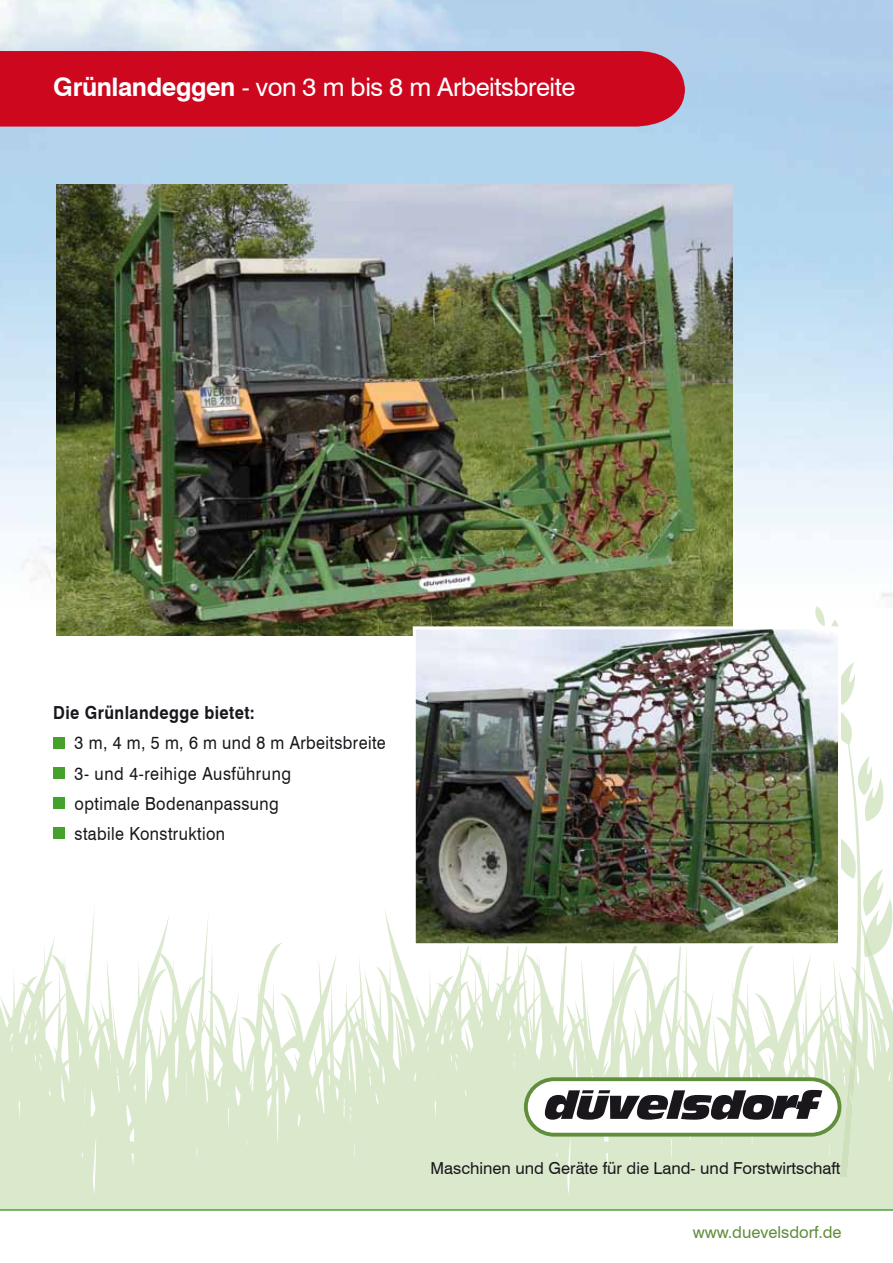
<style>
.page{position:relative;width:893px;height:1263px;background:#fff}
.page>*{position:absolute;margin:0;border:0;box-sizing:border-box;transform-origin:0 0}
.t1{font:25.5px "Swiss 721 BT";letter-spacing:-.02em;color:#fff}
.t2{font:18px/30.2px "Swiss 721 BT";letter-spacing:.025em;color:#1a171c;scale:.9 1}
.t3{font:700 18px "Swiss 721 BT";letter-spacing:.025em;color:#1a171c;scale:.9 1}
.t4{font:16.5px "Swiss 721 BT";color:#1a171c}
.t5{font:16.5px "Swiss 721 BT";color:#608e3b}
.s1{font-weight:700}
</style>
<div class="page">
<img style="left:0;top:0;width:893px;height:597px">
<div style="left:0;top:51px;width:685px;height:76px;background:#cd071e"></div>
<img style="left:56px;top:185px;width:677px;height:450px">
<svg style="left:0;top:908px;width:893px;height:301px;fill:#dae8cc"></svg>
<hr style="left:0;top:1209px;width:893px;height:2px;background:#44a12b">
<svg style="left:522px;top:606px;width:371px;height:571px"></svg>
<div style="left:53px;top:737px;width:12px;height:12px;background:#44a12b"></div>
<div style="left:53px;top:767px;width:12px;height:12px;background:#44a12b"></div>
<div style="left:53px;top:797px;width:12px;height:12px;background:#44a12b"></div>
<div style="left:53px;top:827px;width:12px;height:12px;background:#44a12b"></div>
<img style="left:417px;top:630px;width:420px;height:312px">
<div style="left:413px;top:626px;width:428px;height:320px;border:3px solid #fff"></div>
<h1 class="t1" style="left:53px;top:71px;width:524px"><span class="s1">Grünlandeggen</span> - von 3 m bis 8 m Arbeitsbreite</h1>
<p class="t3" style="left:53px;top:702px;width:225px">Die Grünlandegge bietet:</p>
<p class="t2" style="left:75px;top:728px;width:347px">3 m, 4 m, 5 m, 6 m und 8 m Arbeitsbreite<br>3- und 4-reihige Ausführung<br>optimale Bodenanpassung<br>stabile Konstruktion</p>
<p class="t4" style="left:431px;top:1158px;width:411px">Maschinen und Geräte für die Land- und Forstwirtschaft</p>
<p class="t5" style="left:693px;top:1222px;width:150px">www.duevelsdorf.de</p>
</div>
